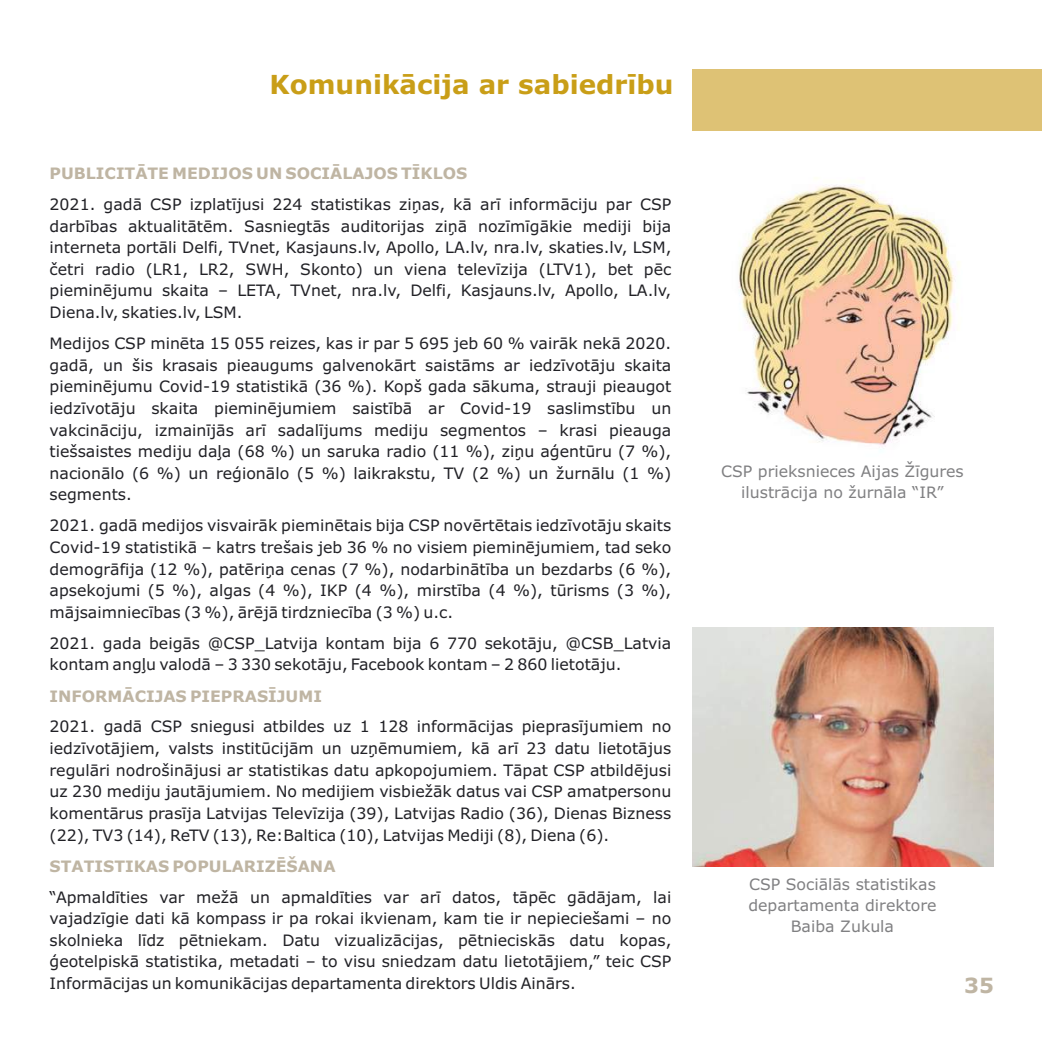
<style>
.page{position:relative;width:1042px;height:1042px;background:#fff}
.page>*{position:absolute;margin:0;border:0;box-sizing:border-box;transform-origin:0 0}
.t1{font:700 26.25px "Verdana";color:#c99e17}
.t2{font:700 21px "Verdana";color:#bfb5a3}
.t3{font:15.75px/21.5px "Verdana";color:#212126;text-align:justify}
.t4{font:15.75px/21px "Verdana";color:#808082;text-align:center}
.t5{font:700 15.75px "Verdana";color:#bfb5a3}
</style>
<div class="page">
<hr style="left:0;top:0;width:1px;height:1042px;background:#c99e17">
<img style="left:692px;top:628px;width:302px;height:238px">
<img style="left:738px;top:178px;width:222px;height:272px">
<div style="left:692px;top:69px;width:350px;height:61px;background:#dec275"></div>
<h1 class="t1" style="left:270px;top:74px;width:405px">Komunikâcija ar sabiedrîbu</h1>
<p class="t5" style="left:50px;top:167px;width:419px">PUBLICITÂTE MEDIJOS UN SOCIÂLAJOS TÎKLOS</p>
<p class="t3" style="left:50px;top:195px;width:623px">2021. gadâ CSP izplatîjusi 224 statistikas ziòas, kâ arî informâciju par CSP darbîbas aktualitâtçm. Sasniegtâs auditorijas ziòâ nozîmîgâkie mediji bija interneta portâli Delfi, TVnet, Kasjauns.lv, Apollo, LA.lv, nra.lv, skaties.lv, LSM, èetri radio (LR1, LR2, SWH, Skonto) un viena televîzija (LTV1), bet pçc pieminçjumu skaita – LETA, TVnet, nra.lv, Delfi, Kasjauns.lv, Apollo, LA.lv, Diena.lv, skaties.lv, LSM.</p>
<p class="t3" style="left:50px;top:334px;width:623px">Medijos CSP minçta 15 055 reizes, kas ir par 5 695 jeb 60 % vairâk nekâ 2020. gadâ, un ðis krasais pieaugums galvenokârt saistâms ar iedzîvotâju skaita pieminçjumu Covid-19 statistikâ (36 %). Kopð gada sâkuma, strauji pieaugot iedzîvotâju skaita pieminçjumiem saistîbâ ar Covid-19 saslimstîbu un vakcinâciju, izmainîjâs arî sadalîjums mediju segmentos – krasi pieauga tieðsaistes mediju daïa (68 %) un saruka radio (11 %), ziòu aìentûru (7 %), nacionâlo (6 %) un reìionâlo (5 %) laikrakstu, TV (2 %) un þurnâlu (1 %) segments.</p>
<p class="t3" style="left:50px;top:516px;width:623px">2021. gadâ medijos visvairâk pieminçtais bija CSP novçrtçtais iedzîvotâju skaits Covid-19 statistikâ – katrs treðais jeb 36 % no visiem pieminçjumiem, tad seko demogrâfija (12 %), patçriòa cenas (7 %), nodarbinâtîba un bezdarbs (6 %), apsekojumi (5 %), algas (4 %), IKP (4 %), mirstîba (4 %), tûrisms (3 %), mâjsaimniecîbas (3 %), ârçjâ tirdzniecîba (3 %) u.c.</p>
<p class="t3" style="left:50px;top:634px;width:623px">2021. gada beigâs @CSP_Latvija kontam bija 6 770 sekotâju, @CSB_Latvia kontam angïu valodâ – 3 330 sekotâju, Facebook kontam – 2 860 lietotâju.</p>
<p class="t5" style="left:50px;top:689px;width:274px">INFORMÂCIJAS PIEPRASÎJUMI</p>
<p class="t3" style="left:50px;top:717px;width:623px">2021. gadâ CSP sniegusi atbildes uz 1 128 informâcijas pieprasîjumiem no iedzîvotâjiem, valsts institûcijâm un uzòçmumiem, kâ arî 23 datu lietotâjus regulâri nodroðinâjusi ar statistikas datu apkopojumiem. Tâpat CSP atbildçjusi uz 230 mediju jautâjumiem. No medijiem visbieþâk datus vai CSP amatpersonu komentârus prasîja Latvijas Televîzija (39), Latvijas Radio (36), Dienas Bizness (22), TV3 (14), ReTV (13), Re:Baltica (10), Latvijas Mediji (8), Diena (6).</p>
<p class="t5" style="left:50px;top:859px;width:287px">STATISTIKAS POPULARIZÇÐANA</p>
<p class="t4" style="left:721px;top:462px;width:244px">CSP prieksnieces Aijas Þîgures ilustrâcija no þurnâla “IR”</p>
<p class="t3" style="left:50px;top:887px;width:623px">“Apmaldîties var meþâ un apmaldîties var arî datos, tâpçc gâdâjam, lai vajadzîgie dati kâ kompass ir pa rokai ikvienam, kam tie ir nepiecieðami – no skolnieka lîdz pçtniekam. Datu vizualizâcijas, pçtnieciskâs datu kopas, ìeotelpiskâ statistika, metadati – to visu sniedzam datu lietotâjiem,” teic CSP Informâcijas un komunikâcijas departamenta direktors Uldis Ainârs.</p>
<p class="t4" style="left:748px;top:875px;width:190px">CSP Sociâlâs statistikas departamenta direktore<br>Baiba Zukula</p>
<h2 class="t2" style="left:964px;top:977px;width:31px">35</h2>
</div>
